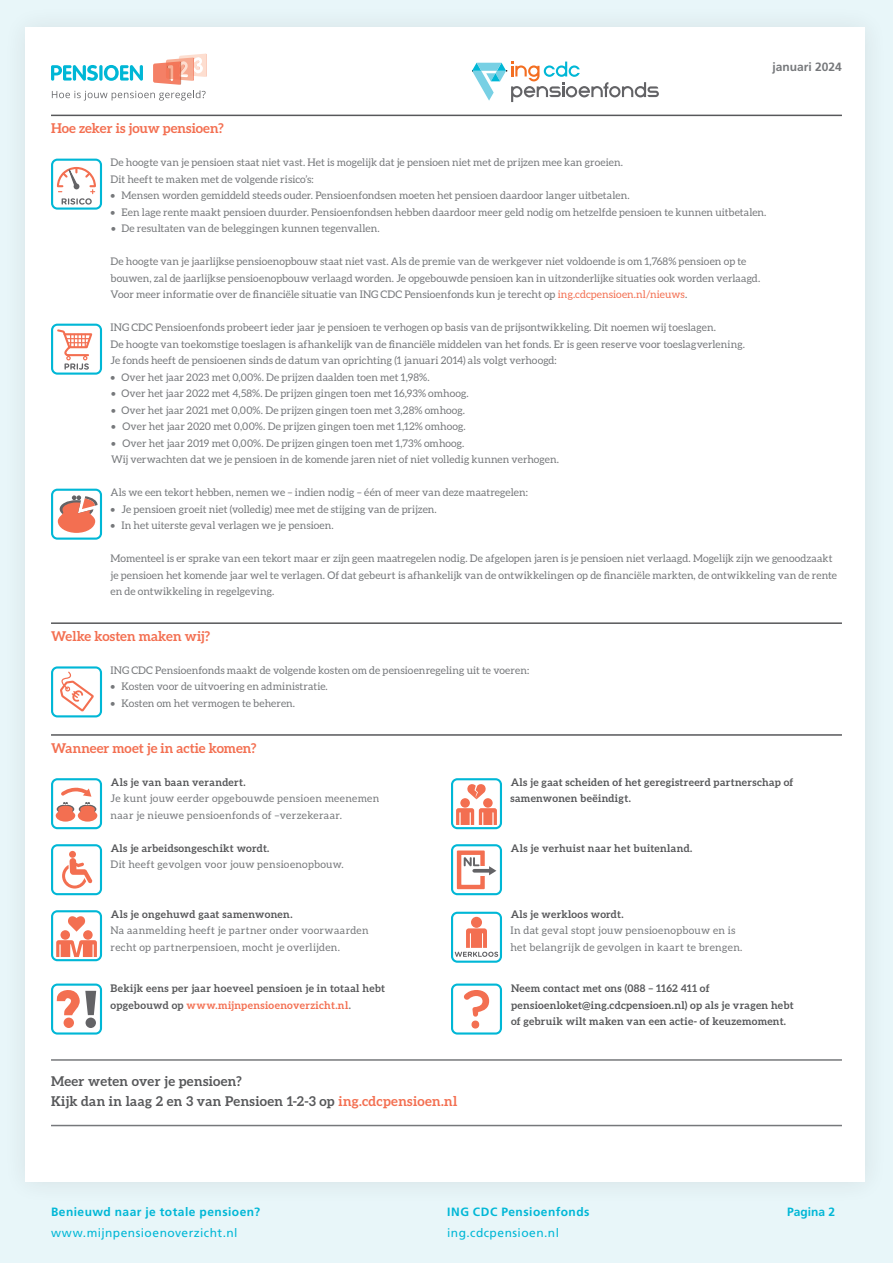
<style>
.page{position:relative;width:893px;height:1263px;background:#e8f6f9}
.page>*{position:absolute;margin:0;border:0;box-sizing:border-box;transform-origin:0 0}
.t1{font:700 13.5px/19.5px "Aleo";letter-spacing:.025em;color:#57585a}
.t2{font:700 13.5px "Aleo";letter-spacing:.005em;color:#f36f51}
.t3{font:700 12px "Frutiger LT Std";letter-spacing:.04em;color:#00b7d6}
.t4{font:12px "Frutiger LT Std";letter-spacing:.035em;color:#00b7d6}
.t5{font:700 12px "Frutiger LT Std";color:#76787b}
.t6{font:10.5px/16.5px "Aleo";letter-spacing:.01em;color:#76787b}
.t7{font:700 10.5px/16.5px "Aleo";letter-spacing:.035em;color:#57585a}
.t8{font:10.5px/16.5px "Aleo";letter-spacing:.035em;color:#76787b}
.s1{color:#f36f51}
.s2{font-weight:700;color:#57585a}
.s3{color:#76787b}
</style>
<div class="page">
<div style="left:26px;top:28px;width:839px;height:1154px;background:#fff"></div>
<svg style="left:51px;top:54px;width:156px;height:47px"></svg>
<svg style="left:472px;top:62px;width:187px;height:40px"></svg>
<hr style="left:51px;top:115px;width:791px;height:1px;background:#57585a">
<svg style="left:51px;top:159px;width:51px;height:51px"></svg>
<svg style="left:51px;top:324px;width:51px;height:51px"></svg>
<svg style="left:51px;top:489px;width:51px;height:51px"></svg>
<hr style="left:51px;top:622px;width:791px;height:2px;background:#57585a">
<svg style="left:51px;top:666px;width:51px;height:51px"></svg>
<hr style="left:51px;top:734px;width:791px;height:2px;background:#57585a">
<svg style="left:51px;top:778px;width:51px;height:51px"></svg>
<svg style="left:51px;top:844px;width:51px;height:51px"></svg>
<svg style="left:51px;top:910px;width:51px;height:51px"></svg>
<svg style="left:451px;top:778px;width:51px;height:51px"></svg>
<svg style="left:451px;top:844px;width:51px;height:51px"></svg>
<hr style="left:474px;top:869px;width:18px;height:3px;background:#636366">
<svg style="left:451px;top:912px;width:51px;height:51px"></svg>
<svg style="left:51px;top:983px;width:51px;height:51px"></svg>
<svg style="left:451px;top:983px;width:51px;height:51px"></svg>
<hr style="left:51px;top:1059px;width:791px;height:2px;background:#76787b">
<hr style="left:51px;top:1125px;width:791px;height:1px;background:#76787b">
<p class="t5" style="left:773px;top:59px;width:71px">januari 2024</p>
<p class="t2" style="left:51px;top:120px;width:174px">Hoe zeker is jouw pensioen?</p>
<p class="t6" style="left:111px;top:154px;width:514px">De hoogte van je pensioen staat niet vast. Het is mogelijk dat je pensioen niet met de prijzen mee kan groeien.<br>Dit heeft te maken met de volgende risico’s:</p>
<p class="t6" style="left:111px;top:187px;width:520px">• Mensen worden gemiddeld steeds ouder. Pensioenfondsen moeten het pensioen daardoor langer uitbetalen.</p>
<p class="t6" style="left:111px;top:203px;width:657px">• Een lage rente maakt pensioen duurder. Pensioenfondsen hebben daardoor meer geld nodig om hetzelfde pensioen te kunnen uitbetalen.</p>
<p class="t6" style="left:111px;top:220px;width:270px">• De resultaten van de beleggingen kunnen tegenvallen.</p>
<p class="t6" style="left:111px;top:253px;width:651px">De hoogte van je jaarlijkse pensioen opbouw staat niet vast. Als de premie van de werkgever niet voldoende is om 1,768% pensioen op te bouwen, zal de jaarlijkse pensioenopbouw verlaagd worden. Je opgebouwde pensioen kan in uitzonderlijke situaties ook worden verlaagd.</p>
<p class="t6" style="left:111px;top:286px;width:578px">Voor meer informatie over de financiële situatie van ING CDC Pensioenfonds kun je terecht op <span class="s1">ing.cdcpensioen.nl/nieuws</span>.</p>
<p class="t6" style="left:111px;top:319px;width:636px">ING CDC Pensioenfonds probeert ieder jaar je pensioen te verhogen op basis van de prijsontwikkeling. Dit noemen wij toeslagen.<br>De hoogte van toekomstige toeslagen is afhankelijk van de financiële middelen van het fonds. Er is geen reserve voor toeslagverlening.<br>Je fonds heeft de pensioenen sinds de datum van oprichting (1 januari 2014) als volgt verhoogd:</p>
<p class="t6" style="left:111px;top:368px;width:320px">• Over het jaar 2023 met 0,00%. De prijzen daalden toen met 1,98%.</p>
<p class="t6" style="left:111px;top:385px;width:359px">• Over het jaar 2022 met 4,58%. De prijzen gingen toen met 16,93% omhoog.</p>
<p class="t6" style="left:111px;top:401px;width:356px">• Over het jaar 2021 met 0,00%. De prijzen gingen toen met 3,28% omhoog.</p>
<p class="t6" style="left:111px;top:418px;width:356px">• Over het jaar 2020 met 0,00%. De prijzen gingen toen met 1,12% omhoog.</p>
<p class="t6" style="left:111px;top:434px;width:355px">• Over het jaar 2019 met 0,00%. De prijzen gingen toen met 1,73% omhoog.</p>
<p class="t6" style="left:111px;top:451px;width:449px">Wij verwachten dat we je pensioen in de komende jaren niet of niet volledig kunnen verhogen.</p>
<p class="t6" style="left:111px;top:484px;width:419px">Als we een tekort hebben, nemen we – indien nodig – één of meer van deze maatregelen:</p>
<p class="t6" style="left:111px;top:500px;width:328px">• Je pensioen groeit niet (volledig) mee met de stijging van de prijzen.</p>
<p class="t6" style="left:111px;top:517px;width:225px">• In het uiterste geval verlagen we je pensioen.</p>
<p class="t6" style="left:111px;top:550px;width:728px">Momenteel is er sprake van een tekort maar er zijn geen maatregelen nodig. De afgelopen jaren is je pensioen niet verlaagd. Mogelijk zijn we genoodzaakt je pensioen het komende jaar wel te verlagen. Of dat gebeurt is afhankelijk van de ontwikkelingen op de financiële markten, de ontwikkeling van de rente en de ontwikkeling in regelgeving.</p>
<p class="t2" style="left:51px;top:628px;width:161px">Welke kosten maken wij?</p>
<p class="t6" style="left:111px;top:662px;width:420px">ING CDC Pensioenfonds maakt de volgende kosten om de pensioenregeling uit te voeren:</p>
<p class="t6" style="left:111px;top:678px;width:219px">• Kosten voor de uitvoering en administratie.</p>
<p class="t6" style="left:111px;top:695px;width:186px">• Kosten om het vermogen te beheren.</p>
<p class="t2" style="left:51px;top:740px;width:207px">Wanneer moet je in actie komen?</p>
<p class="t8" style="left:111px;top:774px;width:270px"><span class="s2">Als je van baan verandert.<br></span>Je kunt jouw eerder opgebouwde pensioen meenemen naar je nieuwe pensioenfonds of –verzekeraar.</p>
<p class="t7" style="left:111px;top:839px;width:160px">Als je arbeidsongeschikt wordt.</p>
<p class="t6" style="left:111px;top:856px;width:235px">Dit heeft gevolgen voor jouw pensioenopbouw.</p>
<p class="t8" style="left:111px;top:906px;width:260px"><span class="s2">Als je ongehuwd gaat samenwonen.<br></span>Na aanmelding heeft je partner onder voorwaarden recht op partner pensioen, mocht je overlijden.</p>
<p class="t7" style="left:510px;top:773px;width:284px">Als je gaat scheiden of het geregistreerd partnerschap of samenwonen beëindigt.</p>
<p class="t7" style="left:511px;top:839px;width:183px">Als je verhuist naar het buitenland.</p>
<p class="t7" style="left:511px;top:905px;width:114px">Als je werkloos wordt.</p>
<p class="t8" style="left:510px;top:922px;width:233px">In dat geval stopt jouw pensioenopbouw en is het belangrijk de gevolgen in kaart te brengen.</p>
<p class="t7" style="left:111px;top:980px;width:276px">Bekijk eens per jaar hoeveel pensioen je in totaal hebt opgebouwd op <span class="s1">www.mijnpensioenoverzicht.nl</span><span class="s3">.</span></p>
<p class="t7" style="left:511px;top:980px;width:284px">Neem contact met ons (088 – 1162 411 of pensioenloket@ing.cdcpensioen.nl) op als je vragen hebt of gebruik wilt maken van een actie- of keuzemoment.</p>
<p class="t1" style="left:51px;top:1071px;width:408px">Meer weten over je pensioen?<br>Kijk dan in laag 2 en 3 van Pensioen 1-2-3 op <span class="s1">ing.cdcpensioen.nl</span></p>
<p class="t3" style="left:51px;top:1205px;width:211px">Benieuwd naar je totale pensioen?</p>
<p class="t4" style="left:51px;top:1226px;width:188px">www.mijnpensioenoverzicht.nl</p>
<p class="t3" style="left:447px;top:1205px;width:144px">ING CDC Pensioenfonds</p>
<p class="t4" style="left:447px;top:1226px;width:113px">ing.cdcpensioen.nl</p>
<p class="t3" style="left:787px;top:1205px;width:50px">Pagina 2</p>
</div>
